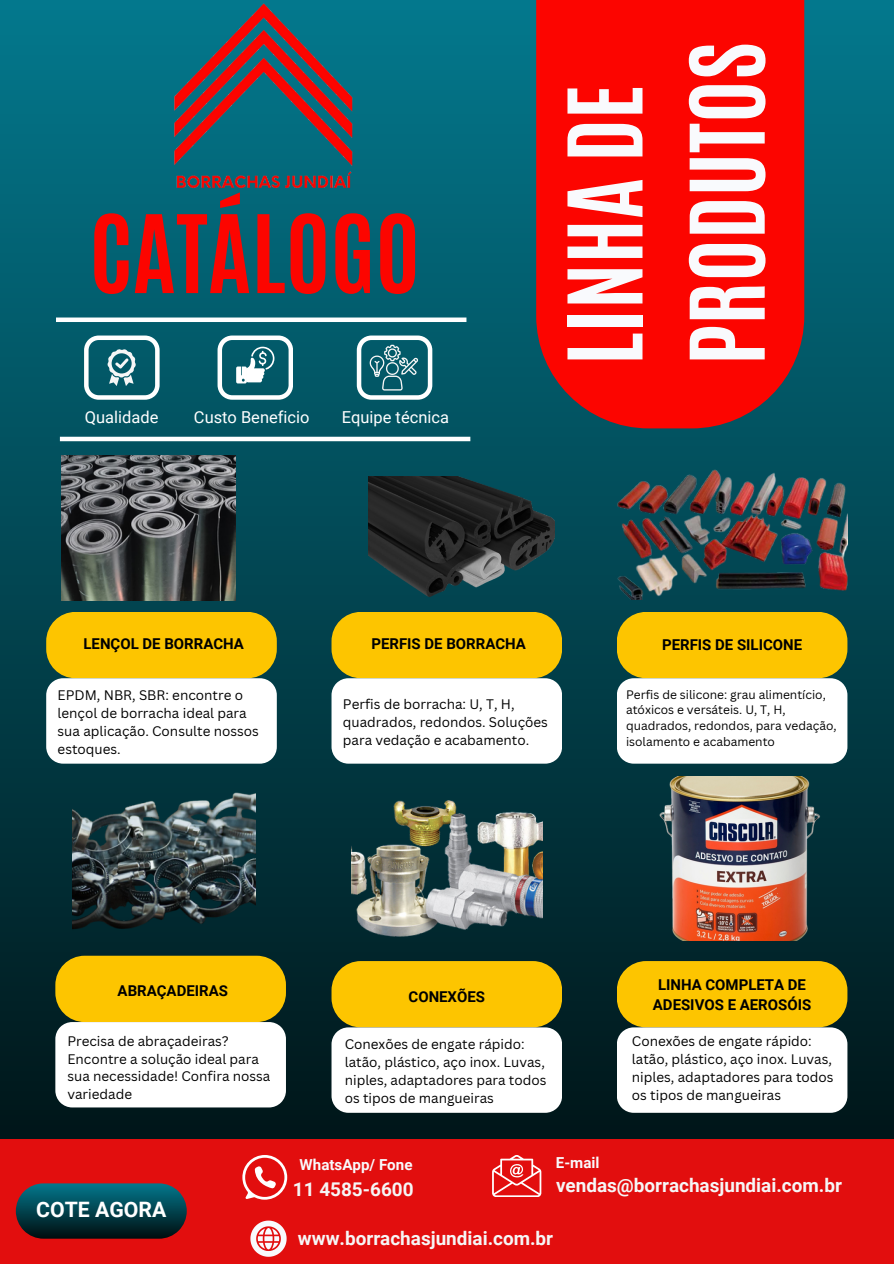
<style>
.page{position:relative;width:894px;height:1264px;background:#fff}
.page>*{position:absolute;margin:0;border:0;box-sizing:border-box;transform-origin:0 0}
.t1{font:700 91.8px "Antonio";color:#fc0500}
.t2{font:700 87.15px/122.1px "Antonio";color:#f9fafd}
.t3{font:700 21.3px "Roboto";color:#fff}
.t4{font:700 18.9px "Roboto";color:#f6f6f6}
.t5{font:16.5px "Roboto";color:#fff}
.t6{font:700 15.15px "Roboto";color:#f9fafd}
.t7{font:700 15px/20.2px "Roboto";color:#000;text-align:center}
.t8{font:13.5px/18px "Canva Sans";color:#000}
.t9{font:12px/15.9px "Canva Sans";color:#000}
</style>
<div class="page">
<div style="left:0;top:0;width:893px;height:1263px;background:linear-gradient(to bottom,#03788d,#010c0d)"></div>
<div style="left:536px;top:0;width:268px;height:428px;background:#fc0500"></div>
<img style="left:62px;top:456px;width:173px;height:144px">
<img style="left:368px;top:476px;width:186px;height:124px">
<img style="left:617px;top:467px;width:229px;height:133px">
<img style="left:72px;top:789px;width:183px;height:153px">
<img style="left:352px;top:795px;width:190px;height:145px">
<img style="left:651px;top:776px;width:177px;height:164px">
<div style="left:56px;top:317px;width:410px;height:5px;background:#fff"></div>
<hr style="left:60px;top:437px;width:410px;height:4px;background:#fff">
<svg style="left:84px;top:335px;width:75px;height:64px"></svg>
<svg style="left:217px;top:335px;width:76px;height:64px"></svg>
<div style="left:0;top:1139px;width:893px;height:124px;background:#e20e0e"></div>
<svg style="left:16px;top:1183px;width:171px;height:55px;background:#123f49"></svg>
<svg style="left:250px;top:1220px;width:36px;height:36px"></svg>
<img style="left:171px;top:3px;width:185px;height:186px">
<svg style="left:356px;top:335px;width:76px;height:64px"></svg>
<svg style="left:242px;top:1155px;width:45px;height:44px"></svg>
<svg style="left:492px;top:1155px;width:49px;height:41px"></svg>
<div style="left:46px;top:612px;width:231px;height:66px;background:#fdc500;border-radius:29px"></div>
<svg style="left:46px;top:678px;width:231px;height:85px"></svg>
<div style="left:331px;top:612px;width:231px;height:66px;background:#fdc500;border-radius:29px"></div>
<svg style="left:331px;top:678px;width:231px;height:85px"></svg>
<div style="left:616px;top:612px;width:231px;height:66px;background:#fdc500;border-radius:29px"></div>
<svg style="left:616px;top:678px;width:231px;height:85px"></svg>
<div style="left:55px;top:955px;width:231px;height:67px;background:#fdc500;border-radius:29px"></div>
<svg style="left:55px;top:1022px;width:231px;height:85px"></svg>
<div style="left:331px;top:961px;width:231px;height:66px;background:#fdc500;border-radius:29px"></div>
<svg style="left:331px;top:1027px;width:231px;height:85px"></svg>
<div style="left:616px;top:961px;width:231px;height:66px;background:#fdc500;border-radius:29px"></div>
<svg style="left:616px;top:1027px;width:231px;height:85px"></svg>
<p class="t1" style="left:89px;top:188px;width:332px">CATÁLOGO</p>
<h6 class="t5" style="left:85px;top:407px;width:75px">Qualidade</h6>
<h6 class="t5" style="left:194px;top:407px;width:117px">Custo Beneficio</h6>
<p class="t5" style="left:342px;top:407px;width:108px">Equipe técnica</p>
<p class="t2" style="left:544px;top:365px;width:324px;rotate:-90deg">LINHA DE<br>PRODUTOS</p>
<p class="t7" style="left:83px;top:634px;width:162px">LENÇOL DE BORRACHA</p>
<p class="t7" style="left:371px;top:634px;width:156px">PERFIS DE BORRACHA</p>
<h6 class="t7" style="left:662px;top:634px;width:141px">PERFIS DE SILICONE</h6>
<h4 class="t8" style="left:58px;top:685px;width:203px">EPDM, NBR, SBR: encontre o lençol de borracha ideal para sua aplicação. Consulte nossos estoques.</h4>
<p class="t8" style="left:343px;top:694px;width:206px">Perfis de borracha: U, T, H, quadrados, redondos. Soluções para vedação e acabamento.</p>
<h4 class="t9" style="left:626px;top:686px;width:212px">Perfis de silicone: grau alimentício, atóxicos e versáteis. U, T, H, quadrados, redondos, para vedação, isolamento e acabamento</h4>
<p class="t7" style="left:118px;top:980px;width:112px">ABRAÇADEIRAS</p>
<h4 class="t7" style="left:408px;top:986px;width:78px">CONEXÕES</h4>
<p class="t7" style="left:652px;top:974px;width:160px">LINHA COMPLETA DE<br>ADESIVOS E AEROSÓIS</p>
<p class="t8" style="left:67px;top:1031px;width:204px">Precisa de abraçadeiras?<br>Encontre a solução ideal para sua necessidade! Confira nossa variedade</p>
<p class="t8" style="left:344px;top:1034px;width:203px">Conexões de engate rápido: latão, plástico, aço inox. Luvas, niples, adaptadores para todos os tipos de mangueiras</p>
<p class="t8" style="left:631px;top:1031px;width:203px">Conexões de engate rápido: latão, plástico, aço inox. Luvas, niples, adaptadores para todos os tipos de mangueiras</p>
<h1 class="t3" style="left:36px;top:1196px;width:132px">COTE AGORA</h1>
<p class="t6" style="left:299px;top:1155px;width:114px">WhatsApp/ Fone</p>
<h1 class="t4" style="left:293px;top:1178px;width:122px">11 4585-6600</h1>
<p class="t6" style="left:555px;top:1153px;width:45px">E-mail</p>
<p class="t4" style="left:556px;top:1174px;width:287px">vendas@borrachasjundiai.com.br</p>
<p class="t4" style="left:298px;top:1227px;width:257px">www.borrachasjundiai.com.br</p>
</div>
